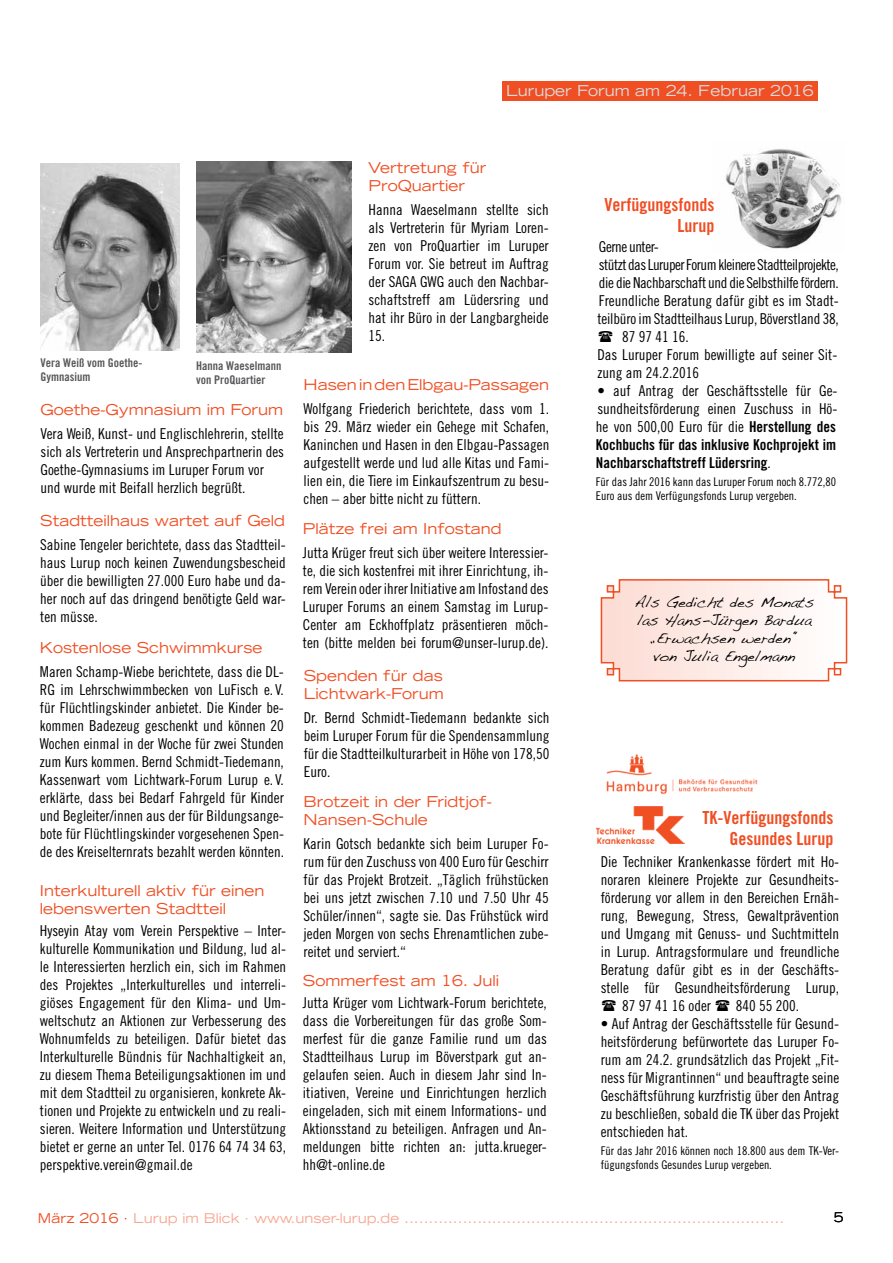
<style>
.page{position:relative;width:893px;height:1263px;background:#fff}
.page>*{position:absolute;margin:0;border:0;box-sizing:border-box;transform-origin:0 0}
.t1{font:18px/21px "Trade Gothic Bold Cond Twenty";color:#f04e23;text-align:right}
.t2{font:15px/18px "Trade Gothic Cond Eighteen";color:#000;text-align:justify}
.t3{font:expanded 15px/18px "Trade Gothic LH";color:#f04e23}
.t4{font:15px/18px "Handwriting Dakota";color:#000;text-align:center}
.t5{font:15px/18px "Trade Gothic Bold Cond Twenty";color:#000}
.t6{font:15px "Trade Gothic Cond Eighteen";letter-spacing:-.035em;color:#000}
.t7{font:15px "Trade Gothic Cond Eighteen";letter-spacing:-.025em;color:#000}
.t8{font:expanded 15px "Trade Gothic LH";color:#dcddde}
.t9{font:15px "Trade Gothic Cond Eighteen";letter-spacing:-.03em;color:#000}
.t10{font:expanded 13.5px "Trade Gothic LH";color:#f7a791}
.t11{font:expanded 13.5px "Trade Gothic LH";color:#000}
.t12{font:12px/14.4px "Trade Gothic Cond Eighteen";color:#000}
.t13{font:12px/14.4px "Trade Gothic Bold Cond Twenty";color:#58595b}
.s1{font-family:"Trade Gothic Bold Cond Twenty"}
.s2{font-family:"Trade Gothic Cond Eighteen"}
.s3{color:#f04e23}
</style>
<div class="page">
<img style="left:725px;top:149px;width:116px;height:100px">
<svg style="left:600px;top:579px;width:248px;height:103px"></svg>
<img style="left:606px;top:754px;width:152px;height:41px">
<img style="left:596px;top:806px;width:89px;height:38px">
<img style="left:196px;top:162px;width:156px;height:190px">
<img style="left:41px;top:163px;width:139px;height:187px">
<div style="left:502px;top:81px;width:316px;height:19px;background:#f04e23"></div>
<p class="t8" style="left:506px;top:81px;width:309px">Luruper Forum am 24. Februar 2016</p>
<p class="t13" style="left:41px;top:355px;width:103px">Vera Weiß vom Goethe-<br>Gymnasium</p>
<p class="t13" style="left:196px;top:358px;width:87px">Hanna Waeselmann von ProQuartier</p>
<p class="t3" style="left:41px;top:400px;width:244px">Goethe-Gymnasium im Forum</p>
<p class="t2" style="left:41px;top:424px;width:245px;text-align:left">Vera Weiß, Kunst- und Englischlehrerin, stellte sich als Vertreterin und Ansprechpartnerin des Goethe-Gymnasiums im Luruper Forum vor und wurde mit Beifall herzlich begrüßt.</p>
<p class="t3" style="left:40px;top:511px;width:246px">Stadtteilhaus wartet auf Geld</p>
<p class="t2" style="left:40px;top:535px;width:247px">Sabine Tengeler berichtete, dass das Stadtteil&shy;haus Lurup noch keinen Zuwendungsbescheid über die bewilligten 27.000 Euro habe und da&shy;her noch auf das dringend benötigte Geld war&shy;ten müsse.</p>
<p class="t3" style="left:40px;top:638px;width:224px">Kostenlose Schwimmkurse</p>
<p class="t2" style="left:40px;top:662px;width:246px">Maren Schamp-Wiebe berichtete, dass die DL-RG im Lehrschwimmbecken von LuFisch e. V. für Flüchtlingskinder anbietet. Die Kinder be&shy;kommen Badezeug geschenkt und können 20<br>Wochen einmal in der Woche für zwei Stunden zum Kurs kommen. Bernd Schmidt-Tiedemann, Kassenwart vom Lichtwark-Forum Lurup e. V. erklärte, dass bei Bedarf Fahrgeld für Kinder und Begleiter/innen aus der für Bildungsange&shy;bote für Flüchtlingskinder vorgesehenen Spen&shy;de des Kreiselternrats bezahlt werden könnten.</p>
<p class="t3" style="left:40px;top:881px;width:226px">Interkulturell aktiv für einen lebenswerten Stadtteil</p>
<p class="t2" style="left:40px;top:922px;width:248px">Hyseyin Atay vom Verein Perspektive – Inter&shy;kulturelle Kommunikation und Bildung, lud al&shy;le Interessierten herzlich ein, sich im Rahmen des Projektes „Interkulturelles und interreli&shy;giöses Engagement für den Klima- und Um&shy;weltschutz an Aktionen zur Verbesserung des Wohnumfelds zu beteiligen. Dafür bietet das Interkulturelle Bündnis für Nachhaltigkeit an, zu diesem Thema Beteiligungsaktionen im und mit dem Stadtteil zu organisieren, konkrete Ak&shy;tionen und Projekte zu entwickeln und zu reali&shy;sieren. Weitere Information und Unterstützung bietet er gerne an unter Tel. 0176 64 74 34 63, perspektive.verein@gmail.de</p>
<p class="t3" style="left:369px;top:158px;width:119px">Vertretung für<br>ProQuartier</p>
<p class="t2" style="left:369px;top:200px;width:182px">Hanna Waeselmann stellte sich als Vertreterin für Myriam Loren&shy;zen von ProQuartier im Luruper Forum vor. Sie betreut im Auftrag der SAGA GWG auch den Nachbar&shy;schaftstreff am Lüdersring und hat ihr Büro in der Langbargheide 15.</p>
<p class="t3" style="left:304px;top:375px;width:247px">Hasen in den Elbgau-Passagen</p>
<p class="t2" style="left:304px;top:399px;width:247px">Wolfgang Friederich berichtete, dass vom 1. bis 29. März wieder ein Gehege mit Schafen, Kaninchen und Hasen in den Elbgau-Passagen aufgestellt werde und lud alle Kitas und Fami&shy;lien ein, die Tiere im Einkaufszentrum zu besu&shy;chen – aber bitte nicht zu füttern.</p>
<p class="t3" style="left:303px;top:519px;width:200px">Plätze frei am Infostand</p>
<p class="t2" style="left:303px;top:543px;width:247px">Jutta Krüger freut sich über weitere Interessier&shy;te, die sich kostenfrei mit ihrer Einrichtung, ih&shy;rem Verein oder ihrer Initiative am Infostand des Luruper Forums an einem Samstag im Lurup-Center am Eckhoffplatz präsentieren möch&shy;ten (bitte melden bei forum@unser-lurup.de).</p>
<p class="t3" style="left:304px;top:666px;width:142px">Spenden für das<br>Lichtwark-Forum</p>
<p class="t2" style="left:304px;top:708px;width:247px">Dr. Bernd Schmidt-Tiedemann bedankte sich beim Luruper Forum für die Spendensammlung für die Stadtteilkulturarbeit in Höhe von 178,50<br>Euro.</p>
<p class="t3" style="left:304px;top:792px;width:190px">Brotzeit in der Fridtjof-<br>Nansen-Schule</p>
<p class="t2" style="left:304px;top:835px;width:247px">Karin Gotsch bedankte sich beim Luruper Fo&shy;rum für den Zuschuss von 400 Euro für Geschirr für das Projekt Brotzeit. „Täglich frühstücken bei uns jetzt zwischen 7.10 und 7.50 Uhr 45<br>Schüler/innen“, sagte sie. Das Frühstück wird jeden Morgen von sechs Ehrenamtlichen zube&shy;reitet und serviert.“</p>
<p class="t3" style="left:303px;top:971px;width:198px">Sommerfest am 16. Juli</p>
<p class="t2" style="left:303px;top:994px;width:246px">Jutta Krüger vom Lichtwark-Forum berichtete, dass die Vorbereitungen für das große Som&shy;merfest für die ganze Familie rund um das Stadtteilhaus Lurup im Böverstpark gut an&shy;gelaufen seien. Auch in diesem Jahr sind In&shy;itiativen, Vereine und Einrichtungen herzlich eingeladen, sich mit einem Informations- und Aktionsstand zu beteiligen. Anfragen und An&shy;meldungen bitte richten an: jutta.krueger&shy;hh@t-online.de</p>
<p class="t1" style="left:604px;top:194px;width:111px">Verfügungsfonds<br>Lurup</p>
<p class="t9" style="left:599px;top:238px;width:61px">Gerne unter-</p>
<p class="t6" style="left:599px;top:256px;width:241px">stützt das Luruper Forum kleinere Stadtteilprojekte,</p>
<p class="t7" style="left:599px;top:274px;width:241px">die die Nachbarschaft und die Selbsthilfe fördern.</p>
<p class="t2" style="left:599px;top:292px;width:241px">Freundliche Beratung dafür gibt es im Stadt-</p>
<p class="t2" style="left:597px;top:310px;width:243px">teilbüro im Stadtteilhaus Lurup, Böverstland 38,</p>
<p class="t2" style="left:622px;top:328px;width:68px">87 97 41 16.</p>
<p class="t2" style="left:597px;top:346px;width:241px">Das Luruper Forum bewilligte auf seiner Sit-</p>
<p class="t2" style="left:597px;top:364px;width:103px">zung am 24.2.2016</p>
<p class="t2" style="left:596px;top:382px;width:243px">• auf Antrag der Geschäftsstelle für Ge&shy;sundheitsförderung einen Zuschuss in Hö&shy;he von 500,00 Euro für die <span class="s1">Herstellung des</span></p>
<p class="t5" style="left:596px;top:436px;width:242px">Kochbuchs für das inklusive Kochprojekt im<br>Nachbarschaftstreff Lüdersring<span class="s2">.</span></p>
<p class="t12" style="left:596px;top:474px;width:242px">Für das Jahr 2016 kann das Luruper Forum noch 8.772,80<br>Euro aus dem Verfügungsfonds Lurup vergeben.</p>
<p class="t4" style="left:635px;top:593px;width:181px">Als Gedicht des Monats las Hans-Jürgen Bardua „Erwachsen werden “ von Julia Engelmann</p>
<p class="t1" style="left:703px;top:807px;width:132px">TK-Verfügungsfonds<br>Gesundes Lurup</p>
<p class="t2" style="left:601px;top:853px;width:240px">Die Techniker Krankenkasse fördert mit Ho-</p>
<p class="t2" style="left:601px;top:871px;width:240px">noraren kleinere Projekte zur Gesundheits-</p>
<p class="t2" style="left:601px;top:889px;width:240px">förderung vor allem in den Bereichen Ernäh-</p>
<p class="t2" style="left:601px;top:907px;width:240px">rung, Bewegung, Stress, Gewaltprävention</p>
<p class="t2" style="left:601px;top:925px;width:240px">und Umgang mit Genuss- und Suchtmitteln</p>
<p class="t2" style="left:601px;top:943px;width:240px">in Lurup. Antragsformulare und freundliche</p>
<p class="t2" style="left:601px;top:961px;width:240px">Beratung dafür gibt es in der Geschäfts-</p>
<p class="t2" style="left:601px;top:979px;width:240px">stelle für Gesundheitsförderung Lurup,</p>
<p class="t2" style="left:622px;top:997px;width:91px">87 97 41 16 oder</p>
<p class="t2" style="left:736px;top:997px;width:65px">840 55 200.</p>
<p class="t2" style="left:601px;top:1015px;width:240px">• Auf Antrag der Geschäftsstelle für Gesund&shy;heitsförderung befürwortete das Luruper Fo&shy;rum am 24.2. grundsätzlich das Projekt „Fit&shy;ness für Migrantinnen“ und beauftragte seine Geschäftsführung kurzfristig über den Antrag zu beschließen, sobald die TK über das Projekt entschieden hat.</p>
<p class="t12" style="left:601px;top:1143px;width:240px">Für das Jahr 2016 können noch 18.800 aus dem TK-Ver&shy;fügungsfonds Gesundes Lurup vergeben.</p>
<p class="t10" style="left:38px;top:1209px;width:748px"><span class="s3">März 2016 ·</span> Lurup im Blick · www.unser-lurup.de ..............................................................................</p>
<p class="t11" style="left:834px;top:1209px;width:11px">5</p>
</div>
